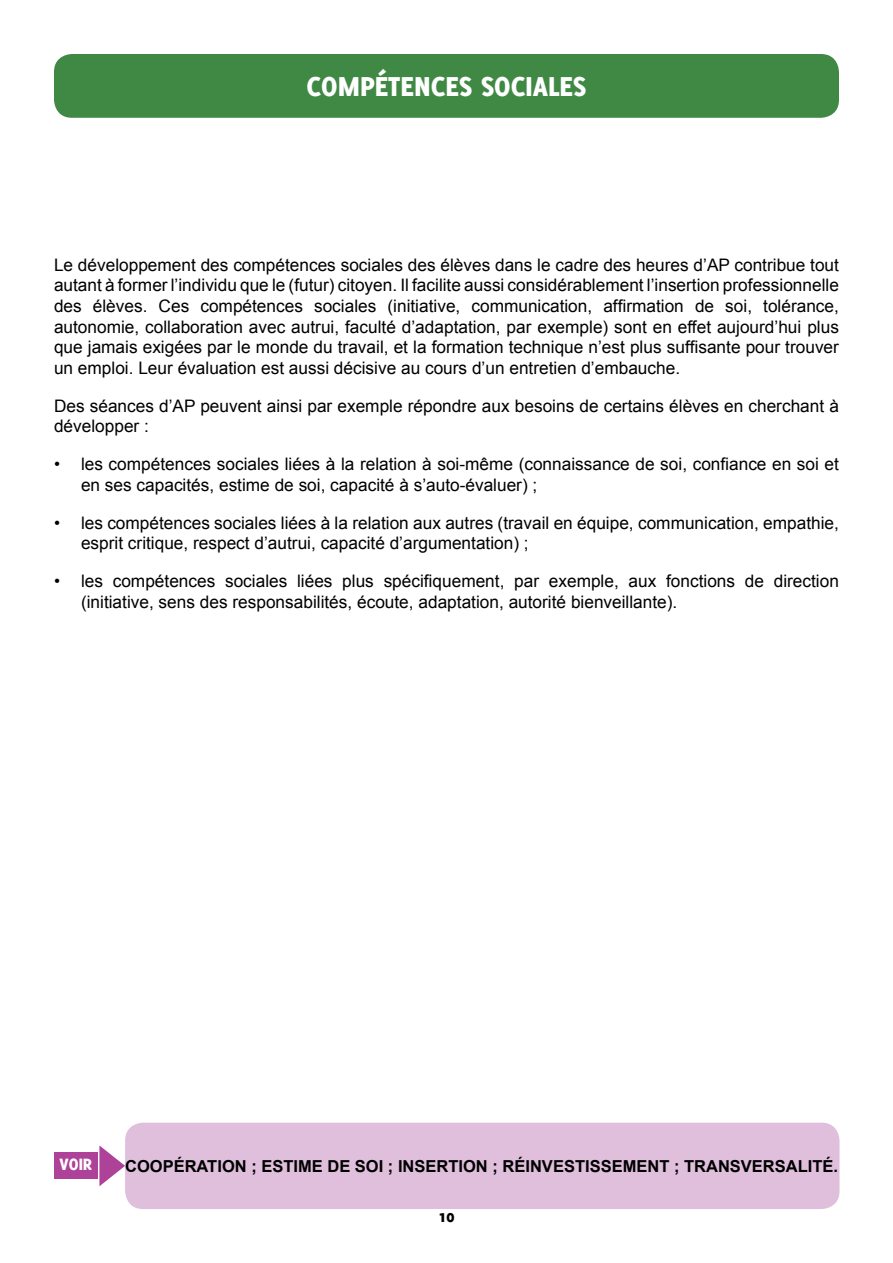
<style>
.page{position:relative;width:893px;height:1263px;background:#fff}
.page>*{position:absolute;margin:0;border:0;box-sizing:border-box;transform-origin:0 0}
.t1{font:800 30px "Delicious";color:#fff}
.t2{font:800 18px "Delicious";color:#fff}
.t3{font:800 18px "Delicious";color:#000}
.t4{font:17.25px/20.7px "Arial";color:#000}
.t5{font:700 16.5px "Arial";color:#000}
</style>
<div class="page">
<div style="left:54px;top:54px;width:785px;height:64px;background:#3f8945;border-radius:18px"></div>
<div style="left:125px;top:1123px;width:714px;height:86px;background:#dfbfdc;border-radius:18px"></div>
<div style="left:54px;top:1153px;width:44px;height:26px;background:#ae4198"></div>
<svg style="left:99px;top:1145px;width:26px;height:41px"></svg>
<h1 class="t1" style="left:306px;top:69px;width:281px">COMPÉTENCES SOCIALES</h1>
<p class="t4" style="left:54px;top:254px;width:786px;text-align:justify">Le développement des compétences sociales des élèves dans le cadre des heures d’AP contribue tout autant à former l’individu que le (futur) citoyen. Il facilite aussi considérablement l’insertion professionnelle des élèves. Ces compétences sociales (initiative, communication, affirmation de soi, tolérance, autonomie, collaboration avec autrui, faculté d’adaptation, par exemple) sont en effet aujourd’hui plus que jamais exigées par le monde du travail, et la formation technique n’est plus suffisante pour trouver un emploi. Leur évaluation est aussi décisive au cours d’un entretien d’embauche.</p>
<p class="t4" style="left:54px;top:395px;width:786px">Des séances d’AP peuvent ainsi par exemple répondre aux besoins de certains élèves en cherchant à développer :</p>
<p class="t4" style="left:81px;top:454px;width:759px;text-indent:-27px">• les compétences sociales liées à la relation à soi-même (connaissance de soi, confiance en soi et en ses capacités, estime de soi, capacité à s’auto-évaluer) ;</p>
<p class="t4" style="left:81px;top:512px;width:759px;text-indent:-27px">• les compétences sociales liées à la relation aux autres (travail en équipe, communication, empathie, esprit critique, respect d’autrui, capacité d’argumentation) ;</p>
<p class="t4" style="left:81px;top:571px;width:759px;text-indent:-27px">• les compétences sociales liées plus spécifiquement, par exemple, aux fonctions de direction (initiative, sens des responsabilités, écoute, adaptation, autorité bienveillante).</p>
<p class="t2" style="left:60px;top:1153px;width:34px">VOIR</p>
<p class="t5" style="left:125px;top:1155px;width:714px">COOPÉRATION ; ESTIME DE SOI ; INSERTION ; RÉINVESTISSEMENT ; TRANSVERSALITÉ.</p>
<p class="t3" style="left:438px;top:1205px;width:18px">10</p>
</div>
